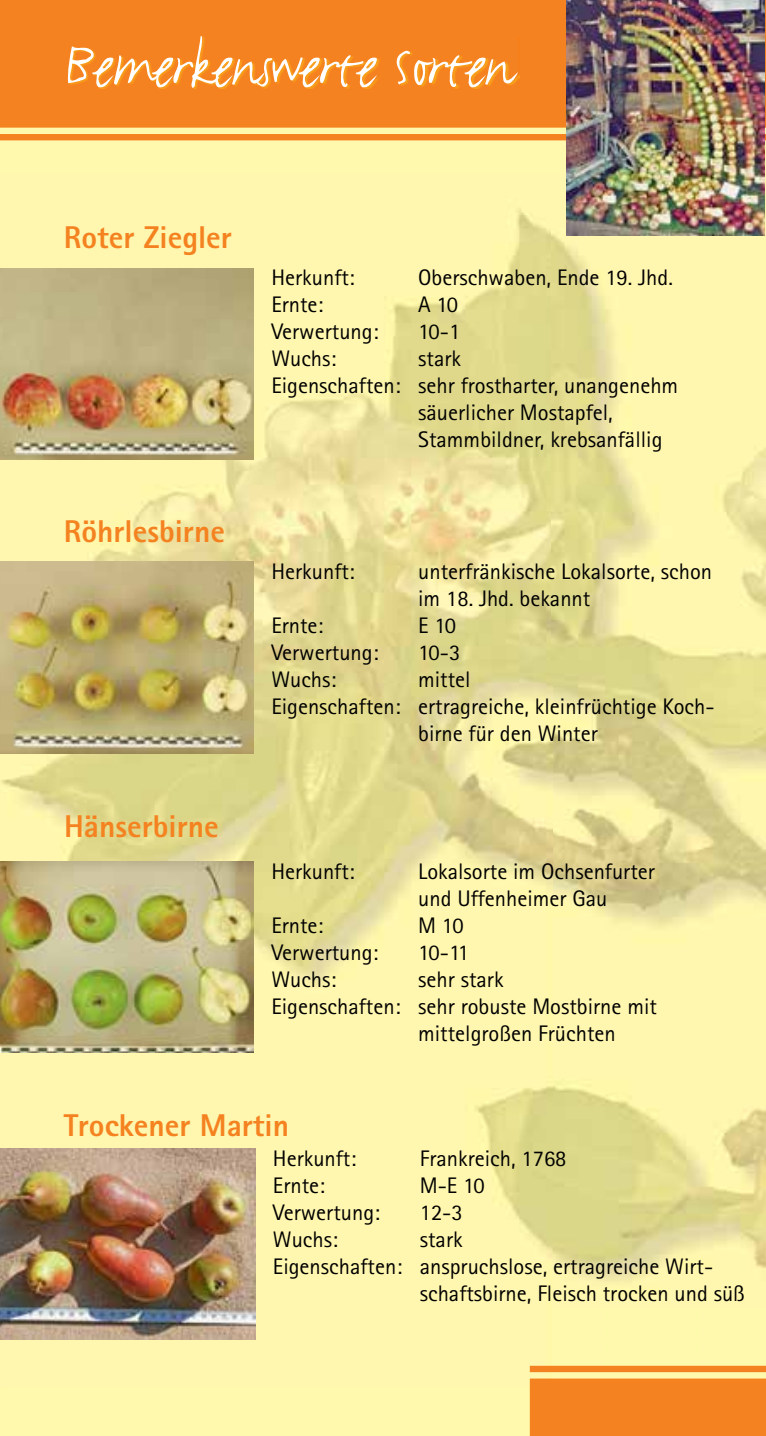
<style>
.page{position:relative;width:766px;height:1436px;background:#fff}
.page>*{position:absolute;margin:0;border:0;box-sizing:border-box;transform-origin:0 0}
.t1{font:67.5px "Justlefthand";letter-spacing:-.02em;color:#fff}
.t2{font:800 31.5px "Rotis Sans Serif";color:#f58220}
.t3{font:22.5px/27px "Rotis Sans Serif";color:#000}
</style>
<div class="page">
<div style="left:0;top:128px;width:765px;height:1307px;background:#fff9ae"></div>
<div style="left:8px;top:1386px;width:521px;height:28px;background:#fff9ae"></div>
<div style="left:0;top:174px;width:765px;height:79px;background:#fff7af"></div>
<div style="left:0;top:253px;width:8px;height:1133px;background:#fff7af"></div>
<img style="left:8px;top:216px;width:543px;height:1170px">
<img style="left:551px;top:216px;width:214px;height:1162px">
<div style="left:529px;top:1378px;width:236px;height:57px;background:#f58220"></div>
<svg style="left:529px;top:1365px;width:236px;height:6px"></svg>
<div style="left:0;top:0;width:765px;height:128px;background:#f58220"></div>
<div style="left:0;top:134px;width:765px;height:6px;background:#f58220"></div>
<img style="left:70px;top:37px;width:449px;height:51px">
<img style="left:566px;top:0;width:198px;height:235px">
<img style="left:0;top:268px;width:253px;height:191px">
<img style="left:0;top:561px;width:253px;height:192px">
<img style="left:0;top:861px;width:253px;height:191px">
<img style="left:0;top:1148px;width:255px;height:191px">
<h1 class="t1" style="left:64px;top:27px;width:450px">Bemerkenswerte Sorten</h1>
<h2 class="t2" style="left:64px;top:217px;width:169px">Roter Ziegler</h2>
<h2 class="t2" style="left:64px;top:511px;width:163px">Röhrlesbirne</h2>
<h2 class="t2" style="left:64px;top:806px;width:156px">Hänserbirne</h2>
<p class="t3" style="left:271px;top:264px;width:85px">Herkunft:</p>
<p class="t3" style="left:418px;top:264px;width:256px">Oberschwaben, Ende 19. Jhd.</p>
<p class="t3" style="left:271px;top:291px;width:54px">Ernte:</p>
<p class="t3" style="left:418px;top:291px;width:42px">A 10</p>
<p class="t3" style="left:271px;top:318px;width:109px">Verwertung:</p>
<p class="t3" style="left:418px;top:318px;width:44px">10-1</p>
<p class="t3" style="left:271px;top:345px;width:66px">Wuchs:</p>
<p class="t3" style="left:418px;top:345px;width:44px">stark</p>
<p class="t3" style="left:271px;top:372px;width:408px">Eigenschaften: sehr frostharter, unangenehm</p>
<p class="t3" style="left:418px;top:399px;width:196px">säuerlicher Mostapfel,</p>
<p class="t3" style="left:418px;top:426px;width:246px">Stammbildner, krebsanfällig</p>
<p class="t3" style="left:271px;top:557px;width:85px">Herkunft:</p>
<p class="t3" style="left:418px;top:557px;width:295px">unterfränkische Lokalsorte, schon im 18. Jhd. bekannt</p>
<p class="t3" style="left:271px;top:611px;width:54px">Ernte:</p>
<p class="t3" style="left:418px;top:611px;width:39px">E 10</p>
<p class="t3" style="left:271px;top:638px;width:109px">Verwertung:</p>
<p class="t3" style="left:418px;top:638px;width:44px">10-3</p>
<p class="t3" style="left:271px;top:665px;width:66px">Wuchs:</p>
<p class="t3" style="left:418px;top:665px;width:54px">mittel</p>
<p class="t3" style="left:271px;top:692px;width:444px">Eigenschaften: ertragreiche, kleinfrüchtige Koch-</p>
<p class="t3" style="left:418px;top:719px;width:181px">birne für den Winter</p>
<p class="t3" style="left:271px;top:857px;width:85px">Herkunft:</p>
<p class="t3" style="left:418px;top:857px;width:238px">Lokalsorte im Ochsenfurter und Uffenheimer Gau</p>
<p class="t3" style="left:271px;top:911px;width:54px">Ernte:</p>
<p class="t3" style="left:418px;top:911px;width:47px">M 10</p>
<p class="t3" style="left:271px;top:938px;width:109px">Verwertung:</p>
<p class="t3" style="left:418px;top:938px;width:52px">10-11</p>
<p class="t3" style="left:271px;top:965px;width:66px">Wuchs:</p>
<p class="t3" style="left:418px;top:965px;width:87px">sehr stark</p>
<p class="t3" style="left:271px;top:992px;width:387px">Eigenschaften: sehr robuste Mostbirne mit</p>
<p class="t3" style="left:418px;top:1019px;width:199px">mittelgroßen Früchten</p>
<h2 class="t2" style="left:64px;top:1104px;width:227px">Trockener Martin</h2>
<p class="t3" style="left:273px;top:1144px;width:85px">Herkunft:</p>
<p class="t3" style="left:419px;top:1144px;width:148px">Frankreich, 1768</p>
<p class="t3" style="left:273px;top:1171px;width:54px">Ernte:</p>
<p class="t3" style="left:419px;top:1171px;width:66px">M-E 10</p>
<p class="t3" style="left:273px;top:1198px;width:109px">Verwertung:</p>
<p class="t3" style="left:419px;top:1198px;width:44px">12-3</p>
<p class="t3" style="left:273px;top:1225px;width:66px">Wuchs:</p>
<p class="t3" style="left:419px;top:1225px;width:44px">stark</p>
<p class="t3" style="left:273px;top:1252px;width:441px">Eigenschaften: anspruchslose, ertragreiche Wirt-</p>
<p class="t3" style="left:419px;top:1279px;width:326px">schaftsbirne, Fleisch trocken und süß</p>
</div>
